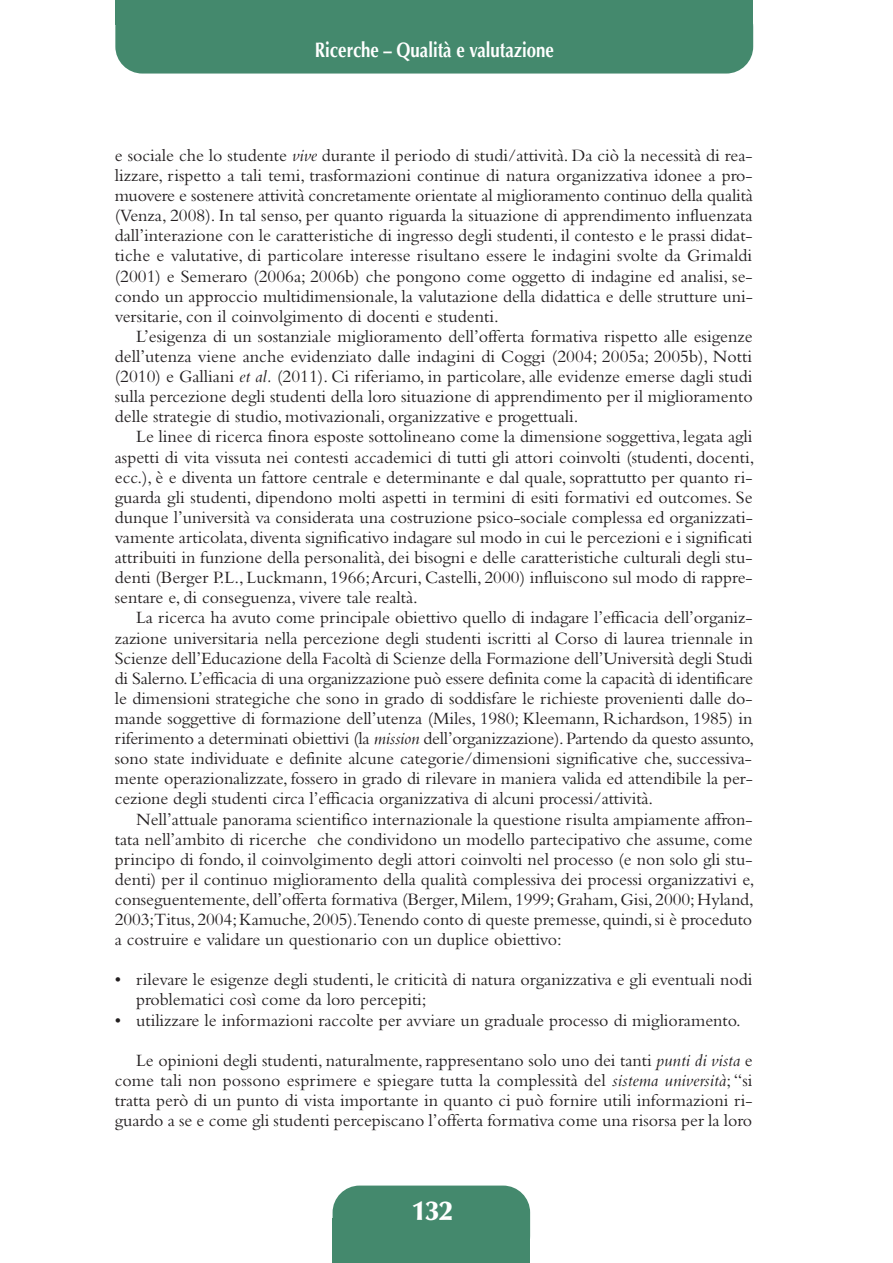
<style>
.page{position:relative;width:893px;height:1263px;background:#fff}
.page>*{position:absolute;margin:0;border:0;box-sizing:border-box;transform-origin:0 0}
.t1{font:900 27px "Optima";color:#fff}
.t2{font:700 21px "Optima";color:#fff;scale:.8 1}
.t3{font:18px/20.1px "Bembo";color:#231f20}
.s1{font-style:italic}
</style>
<div class="page">
<div style="left:333px;top:1185px;width:197px;height:78px;background:#44896d;border-radius:27px"></div>
<div style="left:333px;top:1218px;width:197px;height:45px;background:#44896d"></div>
<div style="left:115px;top:0;width:638px;height:74px;background:#44896d;border-radius:27px"></div>
<div style="left:115px;top:0;width:638px;height:24px;background:#44896d"></div>
<p class="t2" style="left:315px;top:38px;width:300px">Ricerche – Qualità e valutazione</p>
<p class="t3" style="left:115px;top:147px;width:639px">e sociale che lo studente <span class="s1">vive</span> durante il periodo di studi/attività. Da ciò la necessità di rea-</p>
<p class="t3" style="left:115px;top:167px;width:639px">lizzare, rispetto a tali temi, trasformazioni continue di natura organizzativa idonee a pro-</p>
<p class="t3" style="left:115px;top:187px;width:640px">muovere e sostenere attività concretamente orientate al miglioramento continuo della qualità</p>
<p class="t3" style="left:115px;top:207px;width:639px">(Venza, 2008). In tal senso, per quanto riguarda la situazione di apprendimento influenzata</p>
<p class="t3" style="left:115px;top:227px;width:639px">dall’interazione con le caratteristiche di ingresso degli studenti, il contesto e le prassi didat-</p>
<p class="t3" style="left:115px;top:248px;width:639px">tiche e valutative, di particolare interesse risultano essere le indagini svolte da Grimaldi</p>
<p class="t3" style="left:115px;top:268px;width:639px">(2001) e Semeraro (2006a; 2006b) che pongono come oggetto di indagine ed analisi, se-</p>
<p class="t3" style="left:115px;top:288px;width:640px">condo un approccio multidimensionale, la valutazione della didattica e delle strutture uni-</p>
<p class="t3" style="left:115px;top:308px;width:385px">versitarie, con il coinvolgimento di docenti e studenti.</p>
<p class="t3" style="left:136px;top:328px;width:618px">L’esigenza di un sostanziale miglioramento dell’offerta formativa rispetto alle esigenze</p>
<p class="t3" style="left:115px;top:348px;width:639px">dell’utenza viene anche evidenziato dalle indagini di Coggi (2004; 2005a; 2005b), Notti</p>
<p class="t3" style="left:115px;top:368px;width:639px">(2010) e Galliani <span class="s1">et al.</span> (2011). Ci riferiamo, in particolare, alle evidenze emerse dagli studi</p>
<p class="t3" style="left:115px;top:388px;width:639px">sulla percezione degli studenti della loro situazione di apprendimento per il miglioramento</p>
<p class="t3" style="left:115px;top:408px;width:465px">delle strategie di studio, motivazionali, organizzative e progettuali.</p>
<p class="t3" style="left:136px;top:429px;width:618px">Le linee di ricerca finora esposte sottolineano come la dimensione soggettiva, legata agli</p>
<p class="t3" style="left:115px;top:449px;width:641px">aspetti di vita vissuta nei contesti accademici di tutti gli attori coinvolti (studenti, docenti,</p>
<p class="t3" style="left:115px;top:469px;width:639px">ecc.), è e diventa un fattore centrale e determinante e dal quale, soprattutto per quanto ri-</p>
<p class="t3" style="left:115px;top:489px;width:639px">guarda gli studenti, dipendono molti aspetti in termini di esiti formativi ed outcomes. Se</p>
<p class="t3" style="left:115px;top:509px;width:640px">dunque l’università va considerata una costruzione psico-sociale complessa ed organizzati-</p>
<p class="t3" style="left:115px;top:529px;width:639px">vamente articolata, diventa significativo indagare sul modo in cui le percezioni e i significati</p>
<p class="t3" style="left:115px;top:549px;width:639px">attribuiti in funzione della personalità, dei bisogni e delle caratteristiche culturali degli stu-</p>
<p class="t3" style="left:115px;top:569px;width:639px">denti (Berger P.L., Luckmann, 1966; Arcuri, Castelli, 2000) influiscono sul modo di rappre-</p>
<p class="t3" style="left:115px;top:589px;width:305px">sentare e, di conseguenza, vivere tale realtà.</p>
<p class="t3" style="left:136px;top:609px;width:618px">La ricerca ha avuto come principale obiettivo quello di indagare l’efficacia dell’organiz-</p>
<p class="t3" style="left:115px;top:630px;width:640px">zazione universitaria nella percezione degli studenti iscritti al Corso di laurea triennale in</p>
<p class="t3" style="left:115px;top:650px;width:640px">Scienze dell’Educazione della Facoltà di Scienze della Formazione dell’Università degli Studi</p>
<p class="t3" style="left:115px;top:670px;width:640px">di Salerno. L’efficacia di una organizzazione può essere definita come la capacità di identificare</p>
<p class="t3" style="left:115px;top:690px;width:639px">le dimensioni strategiche che sono in grado di soddisfare le richieste provenienti dalle do-</p>
<p class="t3" style="left:115px;top:710px;width:639px">mande soggettive di formazione dell’utenza (Miles, 1980; Kleemann, Richardson, 1985) in</p>
<p class="t3" style="left:115px;top:730px;width:641px">riferimento a determinati obiettivi (la <span class="s1">mission</span> dell’organizzazione). Partendo da questo assunto,</p>
<p class="t3" style="left:115px;top:750px;width:639px">sono state individuate e definite alcune categorie/dimensioni significative che, successiva-</p>
<p class="t3" style="left:115px;top:770px;width:639px">mente operazionalizzate, fossero in grado di rilevare in maniera valida ed attendibile la per-</p>
<p class="t3" style="left:115px;top:790px;width:540px">cezione degli studenti circa l’efficacia organizzativa di alcuni processi/attività.</p>
<p class="t3" style="left:136px;top:811px;width:618px">Nell’attuale panorama scientifico internazionale la questione risulta ampiamente affron-</p>
<p class="t3" style="left:115px;top:831px;width:639px">tata nell’ambito di ricerche che condividono un modello partecipativo che assume, come</p>
<p class="t3" style="left:115px;top:851px;width:639px">principo di fondo, il coinvolgimento degli attori coinvolti nel processo (e non solo gli stu-</p>
<p class="t3" style="left:115px;top:871px;width:641px">denti) per il continuo miglioramento della qualità complessiva dei processi organizzativi e,</p>
<p class="t3" style="left:115px;top:891px;width:640px">conseguentemente, dell’offerta formativa (Berger, Milem, 1999; Graham, Gisi, 2000; Hyland,</p>
<p class="t3" style="left:115px;top:911px;width:639px">2003;Titus, 2004; Kamuche, 2005).Tenendo conto di queste premesse, quindi, si è proceduto</p>
<p class="t3" style="left:115px;top:931px;width:448px">a costruire e validare un questionario con un duplice obiettivo:</p>
<p class="t3" style="left:136px;top:971px;width:618px;text-indent:-21px">• rilevare le esigenze degli studenti, le criticità di natura organizzativa e gli eventuali nodi problematici così come da loro percepiti;</p>
<p class="t3" style="left:115px;top:1012px;width:628px">• utilizzare le informazioni raccolte per avviare un graduale processo di miglioramento.</p>
<p class="t3" style="left:115px;top:1052px;width:639px;text-align:justify;text-indent:21px">Le opinioni degli studenti, naturalmente, rappresentano solo uno dei tanti <span class="s1">punti di vista</span> e come tali non possono esprimere e spiegare tutta la complessità del <span class="s1">sistema università</span>; “si tratta però di un punto di vista importante in quanto ci può fornire utili informazioni ri&shy;guardo a se e come gli studenti percepiscano l’offerta formativa come una risorsa per la loro</p>
<p class="t1" style="left:412px;top:1200px;width:42px">132</p>
</div>
